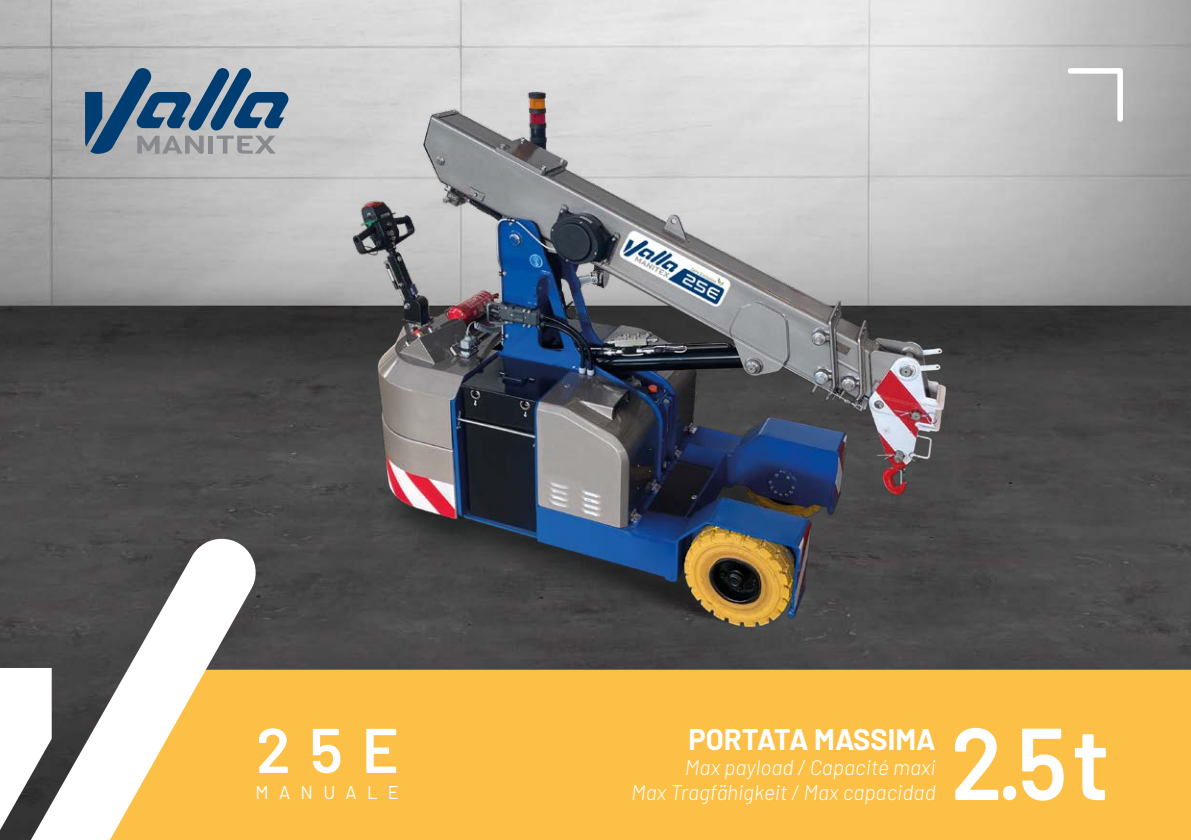
<style>
.page{position:relative;width:1191px;height:840px;background:#fff}
.page>*{position:absolute;margin:0;border:0;box-sizing:border-box;transform-origin:0 0}
.t1{font:600 101.8px "Barlow";color:#fff;scale:.93 1}
.t2{font:600 62.8px "Barlow";color:#fff}
.t3{font:700 29px "Barlow";color:#fff}
.t4{font:italic 300 21.2px "Barlow";color:#fff}
.t5{font:18.4px "Barlow";letter-spacing:.555em;color:#fff}
</style>
<div class="page">
<img style="left:0;top:0;width:1191px;height:669px">
<svg style="left:85px;top:68px;width:205px;height:86px;background:#758c9f"></svg>
<div style="left:264px;top:669px;width:927px;height:170px;background:#fcc046"></div>
<svg style="left:0;top:667px;width:13px;height:172px"></svg>
<svg style="left:13px;top:538px;width:251px;height:301px"></svg>
<img style="left:353px;top:91px;width:627px;height:535px">
<svg style="left:1067px;top:68px;width:56px;height:54px"></svg>
<h2 class="t2" style="left:256px;top:703px;width:144px">25E</h2>
<h3 class="t3" style="left:688px;top:717px;width:249px">PORTATA MASSIMA</h3>
<p class="t4" style="left:685px;top:751px;width:252px">Max payload / Capacité maxi</p>
<p class="t5" style="left:256px;top:778px;width:145px">MANUALE</p>
<p class="t4" style="left:631px;top:777px;width:306px">Max Tragfähigkeit / Max capacidad</p>
<h1 class="t1" style="left:950px;top:688px;width:173px">2.5t</h1>
</div>
